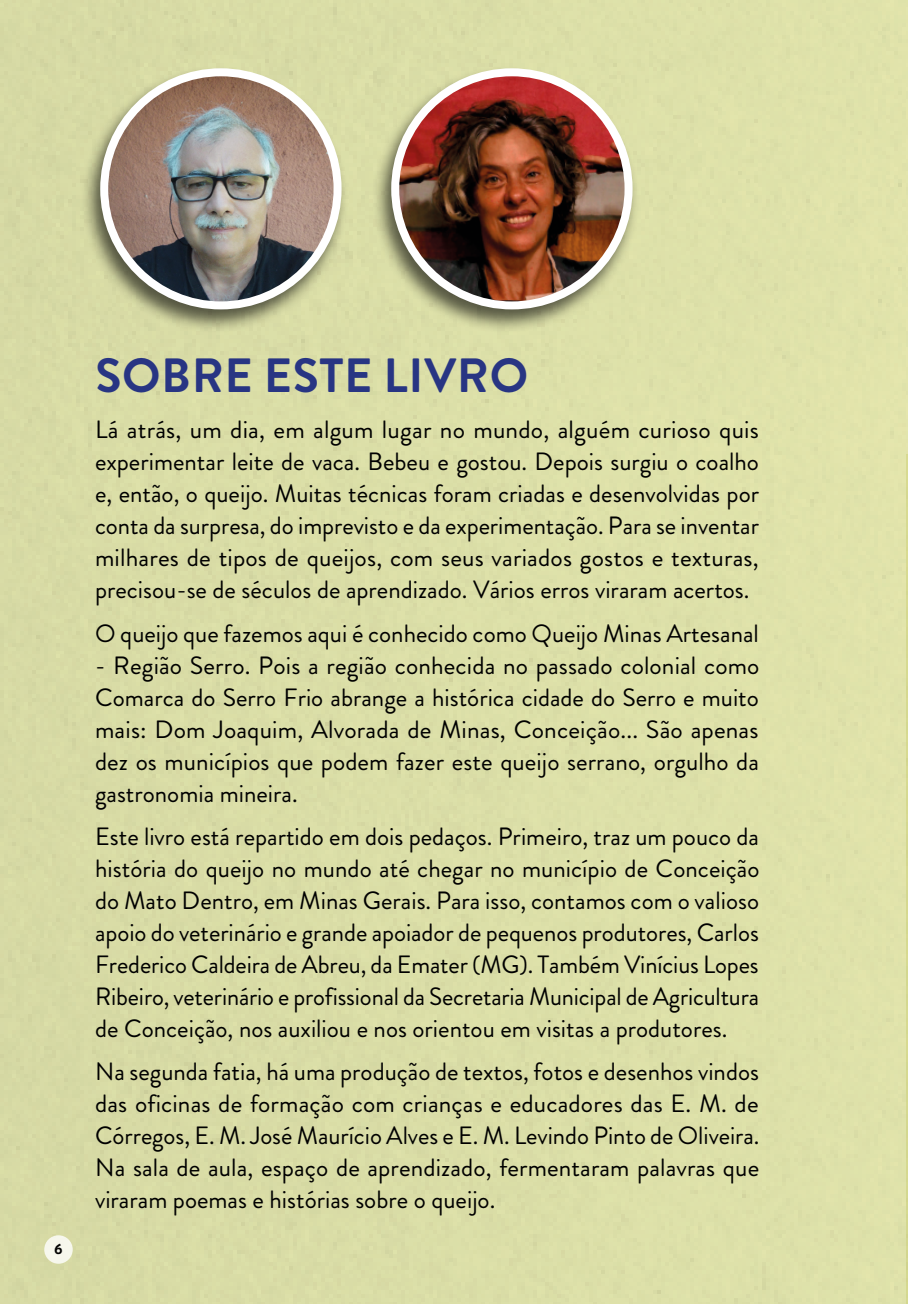
<style>
.page{position:relative;width:908px;height:1304px;background:#fff}
.page>*{position:absolute;margin:0;border:0;box-sizing:border-box;transform-origin:0 0}
.t1{font:700 48px "Brandon Grotesque";letter-spacing:.015em;color:#283583}
.t2{font:25px/32px "Brandon Grotesque";color:#000;text-align:justify}
.t3{font:14px "Trend HM Sans W00 One";color:#000}
</style>
<div class="page">
<div style="left:0;top:0;width:907px;height:1304px;background:#dbdfa8"></div>
<div style="left:81px;top:65px;width:268px;height:268px;background:#000;opacity:.6"></div>
<img style="left:106px;top:76px;width:231px;height:229px">
<div style="left:100px;top:68px;width:241px;height:241px;border:8px solid #fff;border-radius:50%"></div>
<div style="left:372px;top:65px;width:267px;height:268px;background:#000;opacity:.6"></div>
<img style="left:395px;top:72px;width:233px;height:233px;border-radius:117px">
<div style="left:391px;top:68px;width:241px;height:241px;border:8px solid #fff;border-radius:50%"></div>
<div style="left:44px;top:1235px;width:29px;height:29px;background:#f7f7ec;border-radius:50%"></div>
<p class="t3" style="left:54px;top:1240px;width:11px">6</p>
<h1 class="t1" style="left:95px;top:342px;width:434px">SOBRE ESTE LIVRO</h1>
<p class="t2" style="left:95px;top:414px;width:665px">Lá atrás, um dia, em algum lugar no mundo, alguém curioso quis experimentar leite de vaca. Bebeu e gostou. Depois surgiu o coalho e, então, o queijo. Muitas técnicas foram criadas e desenvolvidas por conta da surpresa, do imprevisto e da experimentação. Para se inventar milhares de tipos de queijos, com seus variados gostos e texturas, precisou-se de séculos de aprendizado. Vários erros viraram acertos.</p>
<p class="t2" style="left:95px;top:617px;width:665px">O queijo que fazemos aqui é conhecido como Queijo Minas Artesanal</p>
<p class="t2" style="left:95px;top:649px;width:665px">- Região Serro. Pois a região conhecida no passado colonial como Comarca do Serro Frio abrange a histórica cidade do Serro e muito mais: Dom Joaquim, Alvorada de Minas, Conceição... São apenas dez os municípios que podem fazer este queijo serrano, orgulho da gastronomia mineira.</p>
<p class="t2" style="left:95px;top:821px;width:665px">Este livro está repartido em dois pedaços. Primeiro, traz um pouco da história do queijo no mundo até chegar no município de Conceição do Mato Dentro, em Minas Gerais. Para isso, contamos com o valioso apoio do veterinário e grande apoiador de pequenos produtores, Carlos Frederico Caldeira de Abreu, da Emater (MG). Também Vinícius Lopes Ribeiro, veterinário e profissional da Secretaria Municipal de Agricultura de Conceição, nos auxiliou e nos orientou em visitas a produtores.</p>
<p class="t2" style="left:95px;top:1056px;width:665px">Na segunda fatia, há uma produção de textos, fotos e desenhos vindos das oficinas de formação com crianças e educadores das E. M. de Córregos, E. M. José Maurício Alves e E. M. Levindo Pinto de Oliveira.<br>Na sala de aula, espaço de aprendizado, fermentaram palavras que viraram poemas e histórias sobre o queijo.</p>
</div>
